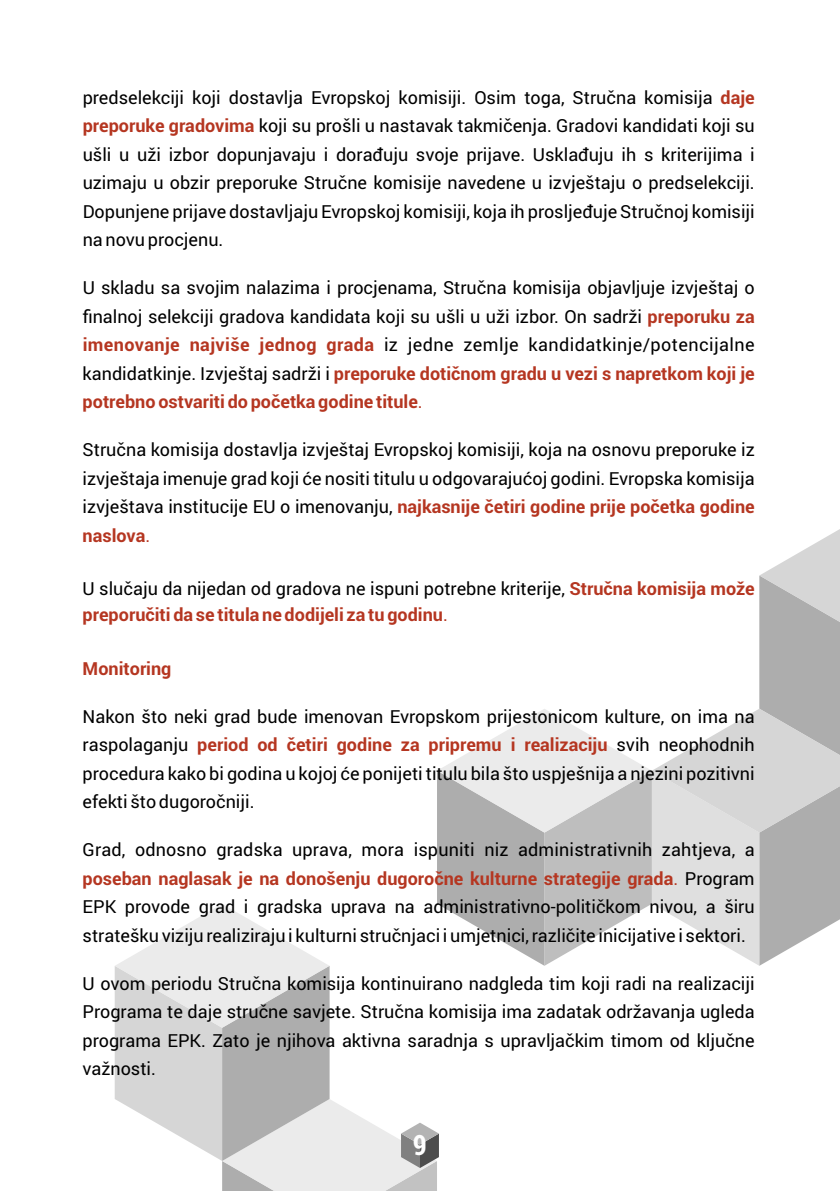
<style>
.page{position:relative;width:840px;height:1191px;background:#fff}
.page>*{position:absolute;margin:0;border:0;box-sizing:border-box;transform-origin:0 0}
.t1{font:700 28px "Roboto Condensed";color:#fefefe}
.t2{font:18px/28.4px "Roboto";color:#000;text-align:justify}
.t3{font:700 18px/26.6px "Roboto";color:#b53621}
.s1{font-weight:700;color:#b53621}
.s2{color:#b53621}
.s3{font-weight:400;color:#000}
.s4{font-weight:400}
</style>
<div class="page">
<svg style="left:115px;top:530px;width:724px;height:661px"></svg>
<p class="t2" style="left:83px;top:82px;width:673px">predselekciji koji dostavlja Evropskoj komisiji. Osim toga, Stručna komisija <span class="s1">daje preporuke gradovima</span> koji su prošli u nastavak takmičenja. Gradovi kandidati koji su ušli u uži izbor dopunjavaju i dorađuju svoje prijave. Usklađuju ih s kriterijima i uzimaju u obzir preporuke Stručne komisije navedene u izvještaju o predselekciji.<br>Dopunjene prijave dostavljaju Evropskoj komisiji, koja ih prosljeđuje Stručnoj komisiji na novu procjenu.</p>
<p class="t2" style="left:83px;top:273px;width:673px">U skladu sa svojim nalazima i procjenama, Stručna komisija objavljuje izvještaj o finalnoj selekciji gradova kandidata koji su ušli u uži izbor. On sadrži <span class="s1">preporuku za imenovanje najviše jednog grada</span> iz jedne zemlje kandidatkinje/potencijalne kandidatkinje. Izvještaj sadrži i <span class="s1">preporuke dotičnom gradu u vezi s napretkom koji je potrebno ostvariti do početka godine titule</span><span class="s2">.</span></p>
<p class="t2" style="left:83px;top:435px;width:673px">Stručna komisija dostavlja izvještaj Evropskoj komisiji, koja na osnovu preporuke iz izvještaja imenuje grad koji će nositi titulu u odgovarajućoj godini. Evropska komisija izvještava institucije EU o imenovanju, <span class="s1">najkasnije četiri godine prije početka godine naslova</span><span class="s2">.</span></p>
<p class="t3" style="left:83px;top:574px;width:673px"><span class="s3">U slučaju da nijedan od gradova ne ispuni potrebne kriterije,</span> Stručna komisija može preporučiti da se titula ne dodijeli za tu godinu<span class="s4">.</span></p>
<p class="t3" style="left:83px;top:654px;width:90px">Monitoring</p>
<p class="t2" style="left:83px;top:701px;width:673px">Nakon što neki grad bude imenovan Evropskom prijestonicom kulture, on ima na raspolaganju <span class="s1">period od četiri godine za pripremu i realizaciju</span> svih neophodnih procedura kako bi godina u kojoj će ponijeti titulu bila što uspješnija a njezini pozitivni efekti što dugoročniji.</p>
<p class="t2" style="left:83px;top:835px;width:673px">Grad, odnosno gradska uprava, mora ispuniti niz administrativnih zahtjeva, a <span class="s1">poseban naglasak je na donošenju dugoročne kulturne strategije grada</span><span class="s2">.</span> Program EPK provode grad i gradska uprava na administrativno-političkom nivou, a širu stratešku viziju realiziraju i kulturni stručnjaci i umjetnici, različite inicijative i sektori.</p>
<p class="t2" style="left:82px;top:968px;width:673px">U ovom periodu Stručna komisija kontinuirano nadgleda tim koji radi na realizaciji Programa te daje stručne savjete. Stručna komisija ima zadatak održavanja ugleda programa EPK. Zato je njihova aktivna saradnja s upravljačkim timom od ključne važnosti.</p>
<h1 class="t1" style="left:412px;top:1126px;width:15px">9</h1>
</div>
